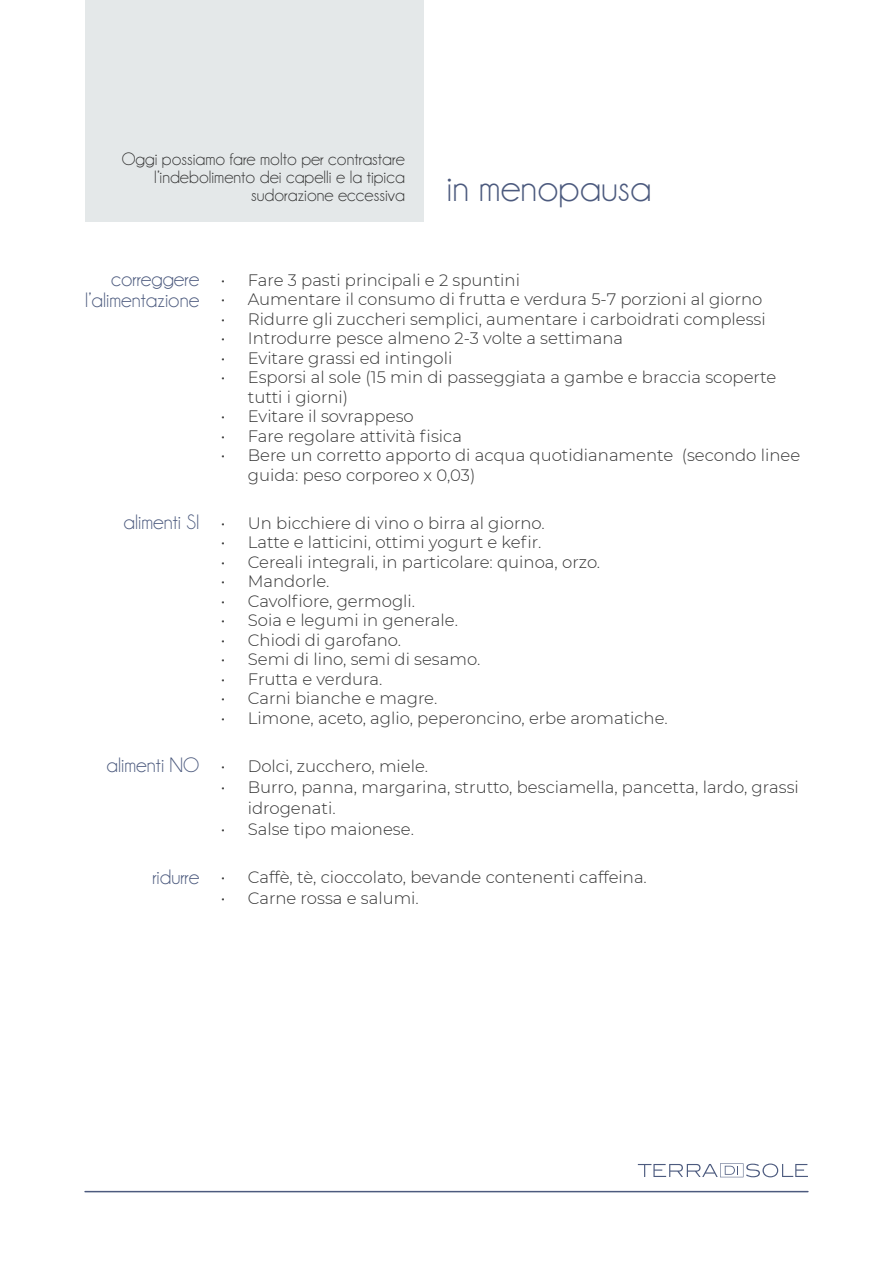
<style>
.page{position:relative;width:893px;height:1263px;background:#fff}
.page>*{position:absolute;margin:0;border:0;box-sizing:border-box;transform-origin:0 0}
.t1{font:39px "Champagne&Limousines";color:#4c5a7e}
.t2{font:21px/21px "Champagne&Limousines";color:#4c5a7e;text-align:right}
.t3{font:18px/18px "Champagne&Limousines";color:#333;text-align:right}
.t4{font:300 16.5px/19.5px "Montserrat";color:#333}
</style>
<div class="page">
<div style="left:85px;top:0;width:338px;height:221px;background:#e4e8e9"></div>
<hr style="left:85px;top:1191px;width:723px;height:1px;background:#4c5a7e">
<svg style="left:638px;top:1163px;width:170px;height:14px"></svg>
<p class="t3" style="left:122px;top:151px;width:285px">Oggi possiamo fare molto per contrastare l’indebolimento dei capelli e la tipica sudorazione eccessiva</p>
<h1 class="t1" style="left:446px;top:174px;width:206px">in menopausa</h1>
<p class="t2" style="left:85px;top:270px;width:116px">correggere l’alimentazione</p>
<p class="t4" style="left:221px;top:270px;width:301px">• Fare 3 pasti principali e 2 spuntini</p>
<p class="t4" style="left:221px;top:290px;width:543px">• Aumentare il consumo di frutta e verdura 5-7 porzioni al giorno</p>
<p class="t4" style="left:221px;top:309px;width:546px">• Ridurre gli zuccheri semplici, aumentare i carboidrati complessi</p>
<p class="t4" style="left:221px;top:329px;width:404px">• Introdurre pesce almeno 2-3 volte a settimana</p>
<p class="t4" style="left:221px;top:348px;width:233px">• Evitare grassi ed intingoli</p>
<p class="t4" style="left:248px;top:368px;width:530px;text-indent:-27px">• Esporsi al sole (15 min di passeggiata a gambe e braccia scoperte tutti i giorni)</p>
<p class="t4" style="left:221px;top:407px;width:195px">• Evitare il sovrappeso</p>
<p class="t4" style="left:221px;top:426px;width:243px">• Fare regolare attività fisica</p>
<p class="t4" style="left:248px;top:446px;width:554px;text-indent:-27px">• Bere un corretto apporto di acqua quotidianamente (secondo linee guida: peso corporeo x 0,03)</p>
<p class="t2" style="left:124px;top:513px;width:77px">alimenti SI</p>
<p class="t2" style="left:107px;top:756px;width:94px">alimenti NO</p>
<p class="t2" style="left:152px;top:867px;width:48px">ridurre</p>
<p class="t4" style="left:221px;top:513px;width:325px">• Un bicchiere di vino o birra al giorno.</p>
<p class="t4" style="left:221px;top:532px;width:322px">• Latte e latticini, ottimi yogurt e kefir.</p>
<p class="t4" style="left:221px;top:552px;width:381px">• Cereali integrali, in particolare: quinoa, orzo.</p>
<p class="t4" style="left:221px;top:571px;width:110px">• Mandorle.</p>
<p class="t4" style="left:221px;top:591px;width:196px">• Cavolfiore, germogli.</p>
<p class="t4" style="left:221px;top:610px;width:239px">• Soia e legumi in generale.</p>
<p class="t4" style="left:221px;top:630px;width:182px">• Chiodi di garofano.</p>
<p class="t4" style="left:221px;top:649px;width:261px">• Semi di lino, semi di sesamo.</p>
<p class="t4" style="left:221px;top:669px;width:163px">• Frutta e verdura.</p>
<p class="t4" style="left:221px;top:688px;width:218px">• Carni bianche e magre.</p>
<p class="t4" style="left:221px;top:708px;width:449px">• Limone, aceto, aglio, peperoncino, erbe aromatiche.</p>
<p class="t4" style="left:221px;top:756px;width:209px">• Dolci, zucchero, miele.</p>
<p class="t4" style="left:248px;top:776px;width:553px;line-height:21px;text-indent:-27px">• Burro, panna, margarina, strutto, besciamella, pancetta, lardo, grassi idrogenati.</p>
<p class="t4" style="left:221px;top:819px;width:195px">• Salse tipo maionese.</p>
<p class="t4" style="left:221px;top:867px;width:428px">• Caffè, tè, cioccolato, bevande contenenti caffeina.</p>
<p class="t4" style="left:221px;top:888px;width:200px">• Carne rossa e salumi.</p>
</div>
